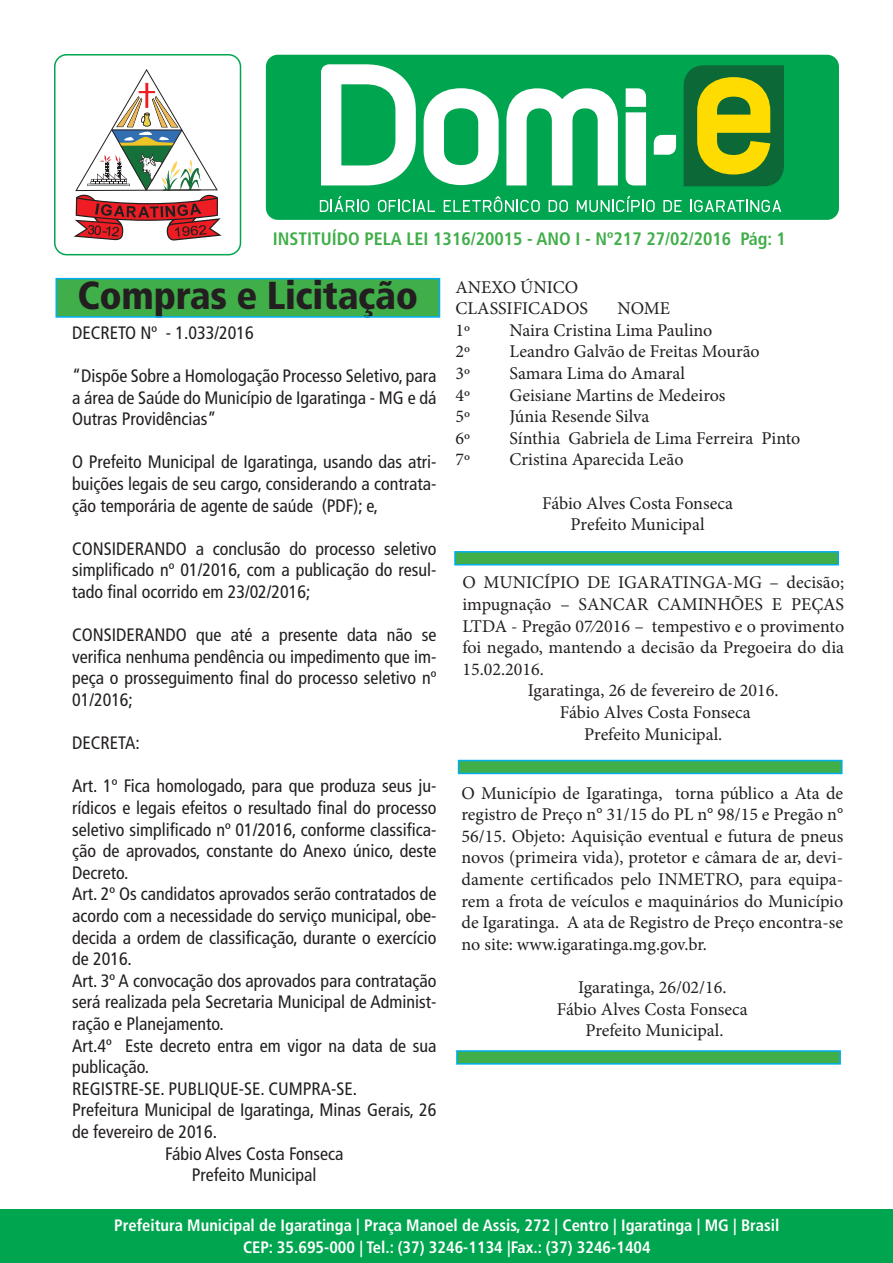
<style>
.page{position:relative;width:893px;height:1263px;background:#fff}
.page>*{position:absolute;margin:0;border:0;box-sizing:border-box;transform-origin:0 0}
.Titulo{font:900 condensed 39px "Frutiger LT Std";letter-spacing:-.01em;color:#231f20}
.t1{font:condensed 18px/21.6px "Frutiger LT Std";color:#231f20;text-align:justify}
.t2{font:18px/21.6px "Minion Pro";color:#231f20;text-align:justify}
.t3{font:700 condensed 18px "Frutiger LT Std";color:#40ae49}
.t4{font:700 condensed 16.5px "Frutiger LT Std";color:#fff}
</style>
<div class="page">
<div style="left:1px;top:1209px;width:892px;height:53px;background:#00a54f"></div>
<div style="left:266px;top:55px;width:573px;height:165px;background:#00a54f;border-radius:12px"></div>
<svg style="left:684px;top:65px;width:100px;height:121px;background:#6c9721"></svg>
<svg style="left:424px;top:88px;width:75px;height:97px"></svg>
<svg style="left:506px;top:88px;width:112px;height:97px"></svg>
<svg style="left:654px;top:135px;width:22px;height:20px"></svg>
<svg style="left:321px;top:64px;width:95px;height:121px"></svg>
<svg style="left:626px;top:88px;width:20px;height:97px;background:#ecf8f2"></svg>
<svg style="left:74px;top:69px;width:148px;height:172px"></svg>
<hr style="left:163px;top:189px;width:38px;height:2px;background:#231f20">
<div style="left:54px;top:54px;width:187px;height:201px;border:2px solid #00a54f;border-radius:12px"></div>
<svg style="left:320px;top:196px;width:49px;height:16px"></svg>
<svg style="left:378px;top:200px;width:57px;height:12px"></svg>
<svg style="left:444px;top:196px;width:96px;height:16px"></svg>
<svg style="left:549px;top:200px;width:19px;height:12px"></svg>
<svg style="left:577px;top:196px;width:78px;height:16px"></svg>
<svg style="left:663px;top:200px;width:19px;height:12px"></svg>
<svg style="left:690px;top:200px;width:91px;height:12px"></svg>
<div style="left:56px;top:279px;width:383px;height:38px;background:#40ae49"></div>
<div style="left:56px;top:278px;width:384px;height:40px;border:2px solid #00aeef"></div>
<div style="left:454px;top:551px;width:385px;height:14px;background:#40ae49;border:2px solid #00aeef"></div>
<div style="left:458px;top:760px;width:384px;height:14px;background:#40ae49;border:2px solid #00aeef"></div>
<div style="left:456px;top:1050px;width:385px;height:15px;background:#40ae49;border:2px solid #00aeef"></div>
<p class="t3" style="left:273px;top:228px;width:514px">INSTITUÍDO PELA LEI 1316/20015 - ANO I - Nº217 27/02/2016 Pág: 1</p>
<p class="Titulo" style="left:78px;top:272px;width:342px">Compras e Licitação</p>
<p class="t1" style="left:72px;top:322px;width:183px">DECRETO Nº - 1.033/2016</p>
<p class="t1" style="left:72px;top:365px;width:366px">“Dispõe Sobre a Homologação Processo Seletivo, para a área de Saúde do Município de Igaratinga - MG e dá Outras Providências”</p>
<p class="t1" style="left:72px;top:451px;width:366px">O Prefeito Municipal de Igaratinga, usando das atri&shy;buições legais de seu cargo, considerando a contrata&shy;ção temporária de agente de saúde (PDF); e,</p>
<p class="t1" style="left:72px;top:538px;width:366px">CONSIDERANDO a conclusão do processo seletivo simplificado nº 01/2016, com a publicação do resul&shy;tado final ocorrido em 23/02/2016;</p>
<p class="t1" style="left:72px;top:624px;width:366px">CONSIDERANDO que até a presente data não se verifica nenhuma pendência ou impedimento que im&shy;peça o prosseguimento final do processo seletivo nº 01/2016;</p>
<p class="t1" style="left:72px;top:732px;width:69px">DECRETA:</p>
<p class="t1" style="left:72px;top:775px;width:366px">Art. 1º Fica homologado, para que produza seus ju&shy;rídicos e legais efeitos o resultado final do processo seletivo simplificado nº 01/2016, conforme classifica&shy;ção de aprovados, constante do Anexo único, deste Decreto.</p>
<p class="t1" style="left:72px;top:883px;width:366px">Art. 2º Os candidatos aprovados serão contratados de acordo com a necessidade do serviço municipal, obe&shy;decida a ordem de classificação, durante o exercício de 2016.</p>
<p class="t1" style="left:72px;top:970px;width:366px">Art. 3º A convocação dos aprovados para contratação será realizada pela Secretaria Municipal de Administ&shy;ração e Planejamento.</p>
<p class="t1" style="left:72px;top:1035px;width:366px">Art.4º Este decreto entra em vigor na data de sua publicação.</p>
<p class="t1" style="left:72px;top:1078px;width:286px">REGISTRE-SE. PUBLIQUE-SE. CUMPRA-SE.</p>
<p class="t1" style="left:72px;top:1099px;width:366px">Prefeitura Municipal de Igaratinga, Minas Gerais, 26 de fevereiro de 2016.</p>
<p class="t1" style="left:165px;top:1143px;width:180px">Fábio Alves Costa Fonseca</p>
<p class="t1" style="left:192px;top:1164px;width:126px">Prefeito Municipal</p>
<p class="t2" style="left:455px;top:276px;width:124px">ANEXO ÚNICO</p>
<p class="t2" style="left:455px;top:298px;width:134px">CLASSIFICADOS</p>
<p class="t2" style="left:617px;top:298px;width:54px">NOME</p>
<p class="t2" style="left:455px;top:319px;width:16px">1º</p>
<p class="t2" style="left:509px;top:319px;width:204px">Naira Cristina Lima Paulino</p>
<p class="t2" style="left:455px;top:341px;width:16px">2º</p>
<p class="t2" style="left:509px;top:341px;width:252px">Leandro Galvão de Freitas Mourão</p>
<p class="t2" style="left:455px;top:362px;width:16px">3º</p>
<p class="t2" style="left:509px;top:362px;width:177px">Samara Lima do Amaral</p>
<p class="t2" style="left:455px;top:384px;width:16px">4º</p>
<p class="t2" style="left:509px;top:384px;width:218px">Geisiane Martins de Medeiros</p>
<p class="t2" style="left:455px;top:406px;width:16px">5º</p>
<p class="t2" style="left:509px;top:406px;width:141px">Júnia Resende Silva</p>
<p class="t2" style="left:455px;top:427px;width:16px">6º</p>
<p class="t2" style="left:509px;top:427px;width:292px">Sínthia Gabriela de Lima Ferreira Pinto</p>
<p class="t2" style="left:455px;top:449px;width:16px">7º</p>
<p class="t2" style="left:509px;top:449px;width:176px">Cristina Aparecida Leão</p>
<p class="t2" style="left:542px;top:492px;width:192px">Fábio Alves Costa Fonseca</p>
<p class="t2" style="left:571px;top:514px;width:136px">Prefeito Municipal</p>
<p class="t2" style="left:462px;top:572px;width:383px">O MUNICÍPIO DE IGARATINGA-MG – decisão; impugnação – SANCAR CAMINHÕES E PEÇAS LTDA - Pregão 07⁄2016 – tempestivo e o provimento foi negado, mantendo a decisão da Pregoeira do dia 15.02.2016.</p>
<p class="t2" style="left:528px;top:680px;width:252px">Igaratinga, 26 de fevereiro de 2016.</p>
<p class="t2" style="left:560px;top:701px;width:192px">Fábio Alves Costa Fonseca</p>
<p class="t2" style="left:584px;top:723px;width:140px">Prefeito Municipal.</p>
<p class="t2" style="left:461px;top:782px;width:383px">O Município de Igaratinga, torna público a Ata de registro de Preço n° 31/15 do PL n° 98/15 e Pregão n° 56/15. Objeto: Aquisição eventual e futura de pneus novos (primeira vida), protetor e câmara de ar, devi&shy;damente certificados pelo INMETRO, para equipa&shy;rem a frota de veículos e maquinários do Município de Igaratinga. A ata de Registro de Preço encontra-se no site: www.igaratinga.mg.gov.br.</p>
<p class="t2" style="left:578px;top:976px;width:150px">Igaratinga, 26/02/16.</p>
<p class="t2" style="left:557px;top:998px;width:192px">Fábio Alves Costa Fonseca</p>
<p class="t2" style="left:585px;top:1020px;width:140px">Prefeito Municipal.</p>
<p class="t4" style="left:114px;top:1215px;width:667px">Prefeitura Municipal de Igaratinga | Praça Manoel de Assis, 272 | Centro | Igaratinga | MG | Brasil</p>
<p class="t4" style="left:243px;top:1237px;width:409px">CEP: 35.695-000 | Tel.: (37) 3246-1134 |Fax.: (37) 3246-1404</p>
</div>
